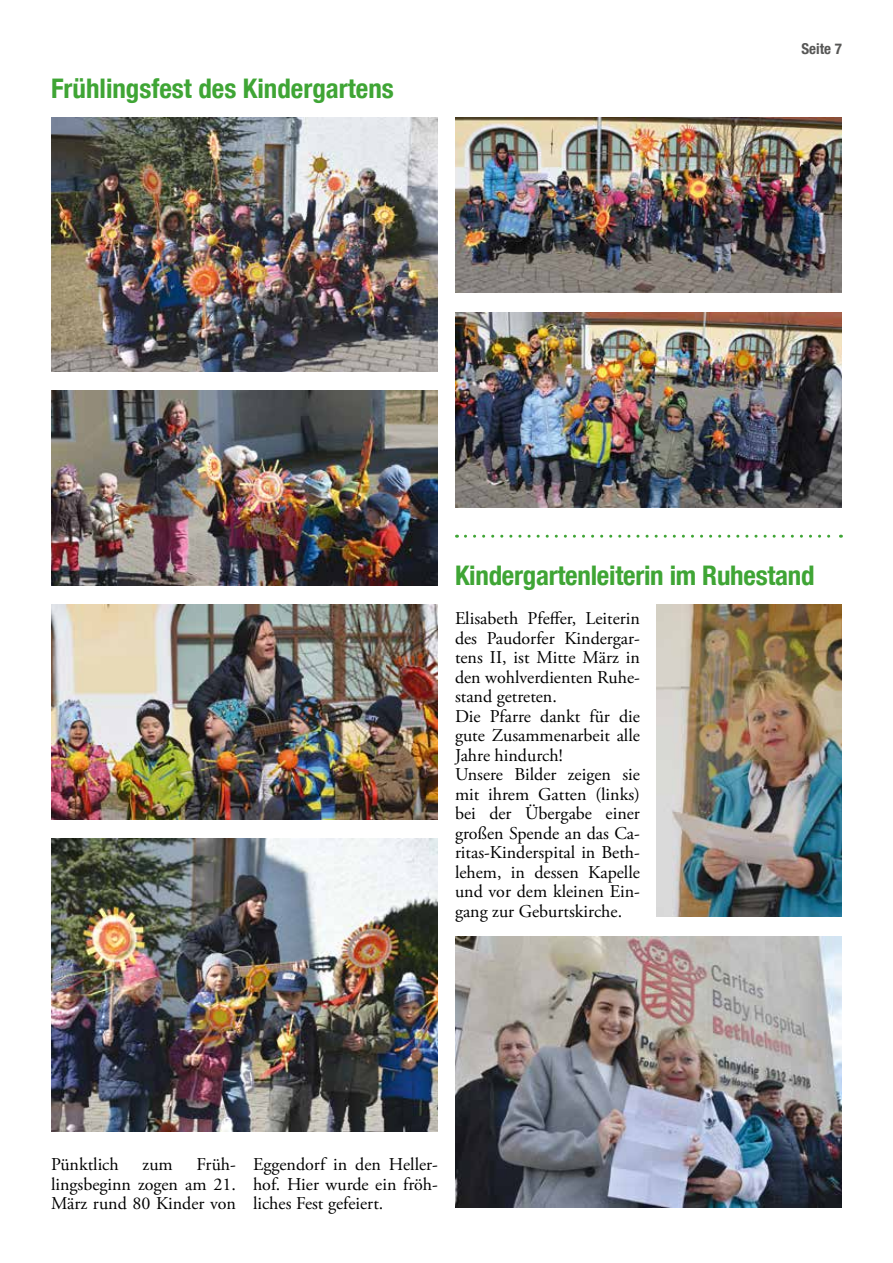
<style>
.page{position:relative;width:893px;height:1263px;background:#fff}
.page>*{position:absolute;margin:0;border:0;box-sizing:border-box;transform-origin:0 0}
.t1{font:700 condensed 27px "Helvetica Neue LT Com";letter-spacing:-.01em;color:#3fa535}
.t2{font:18px/19.5px "Adobe Garamond Pro";color:#000;text-align:justify}
.t3{font:700 condensed 15px "Helvetica Neue LT Com";color:#575756}
</style>
<div class="page">
<img style="left:51px;top:117px;width:387px;height:255px">
<img style="left:455px;top:117px;width:387px;height:176px">
<img style="left:455px;top:312px;width:387px;height:195px">
<img style="left:51px;top:839px;width:387px;height:292px">
<img style="left:51px;top:390px;width:387px;height:195px">
<img style="left:51px;top:605px;width:387px;height:214px">
<img style="left:657px;top:605px;width:185px;height:312px">
<img style="left:455px;top:936px;width:387px;height:272px">
<svg style="left:465px;top:535px;width:376px;height:3px"></svg>
<h1 class="t1" style="left:51px;top:72px;width:344px">Frühlingsfest des Kindergartens</h1>
<p class="t3" style="left:801px;top:40px;width:42px">Seite 7</p>
<h1 class="t1" style="left:455px;top:559px;width:361px">Kindergartenleiterin im Ruhestand</h1>
<p class="t2" style="left:455px;top:609px;width:186px;text-align:left">Elisabeth Pfeffer, Leiterin des Paudorfer Kindergar&shy;tens II, ist Mitte März in den wohlverdienten Ruhe&shy;stand getreten.<br>Die Pfarre dankt für die gute Zusammenarbeit alle<br>Jahre hindurch!<br>Unsere Bilder zeigen sie mit ihrem Gatten (links) bei der Übergabe einer großen Spende an das Ca&shy;ritas-Kinderspital in Beth&shy;lehem, in dessen Kapelle und vor dem kleinen Ein&shy;gang zur Geburtskirche.</p>
<p class="t2" style="left:51px;top:1155px;width:186px;text-indent:146px">Früh&shy;lingsbeginn zogen am 21.<br>März rund 80 Kinder von</p>
<p class="t2" style="left:51px;top:1155px;width:69px">Pünktlich</p>
<p class="t2" style="left:143px;top:1155px;width:32px">zum</p>
<p class="t2" style="left:253px;top:1155px;width:186px">Eggendorf in den Heller&shy;hof. Hier wurde ein fröh&shy;liches Fest gefeiert.</p>
</div>
